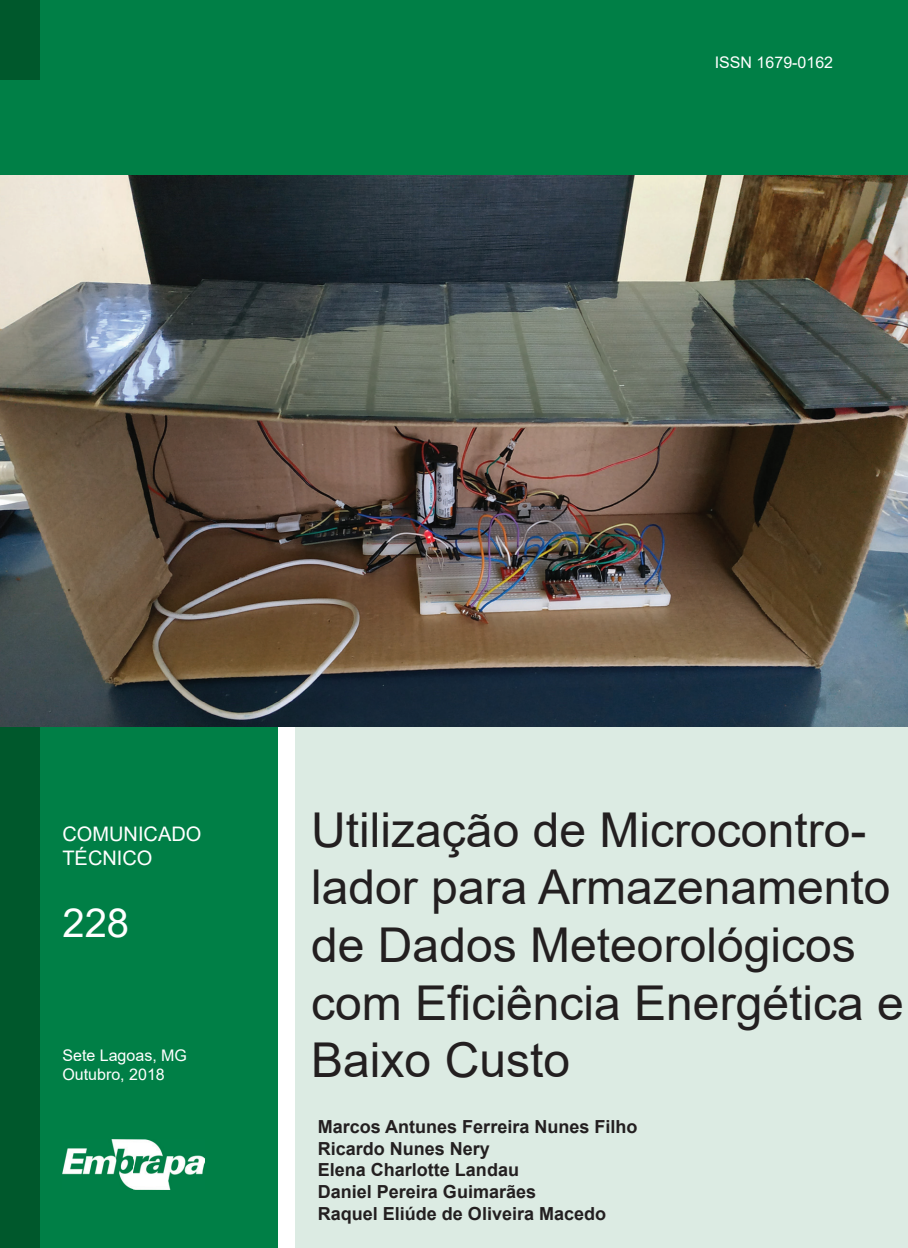
<style>
.page{position:relative;width:908px;height:1248px;background:#fff}
.page>*{position:absolute;margin:0;border:0;box-sizing:border-box;transform-origin:0 0}
.t1{font:48px/57.6px "Arial";color:#231f20}
.t2{font:40px "Arial";color:#fff}
.t3{font:20px/24px "Arial";color:#fff}
.t4{font:700 18px/21.6px "Arial";color:#231f20}
.t5{font:16px/19.2px "Arial";color:#fff}
</style>
<div class="page">
<div style="left:0;top:727px;width:277px;height:520px;background:#007f46"></div>
<div style="left:295px;top:727px;width:612px;height:520px;background:#dcebe3"></div>
<div style="left:0;top:727px;width:40px;height:520px;background:#00582c"></div>
<div style="left:0;top:0;width:907px;height:175px;background:#007f46"></div>
<img style="left:62px;top:1139px;width:142px;height:49px">
<div style="left:0;top:0;width:40px;height:79px;background:#00582c"></div>
<img style="left:0;top:175px;width:907px;height:552px">
<p class="t5" style="left:714px;top:53px;width:120px">ISSN 1679-0162</p>
<p class="t3" style="left:62px;top:821px;width:140px">COMUNICADO<br>TÉCNICO</p>
<h2 class="t2" style="left:62px;top:895px;width:68px">228</h2>
<p class="t5" style="left:62px;top:1045px;width:126px">Sete Lagoas, MG<br>Outubro, 2018</p>
<h1 class="t1" style="left:311px;top:800px;width:594px">Utilização de Microcontro&shy;lador para Ar mazenamento de Dados Meteorológicos com Eficiência Energética e<br>Baixo Custo</h1>
<p class="t4" style="left:317px;top:1116px;width:321px">Marcos Antunes Ferreira Nunes Filho<br>Ricardo Nunes Nery<br>Elena Charlotte Landau<br>Daniel Pereira Guimarães<br>Raquel Eliúde de Oliveira Macedo</p>
</div>
